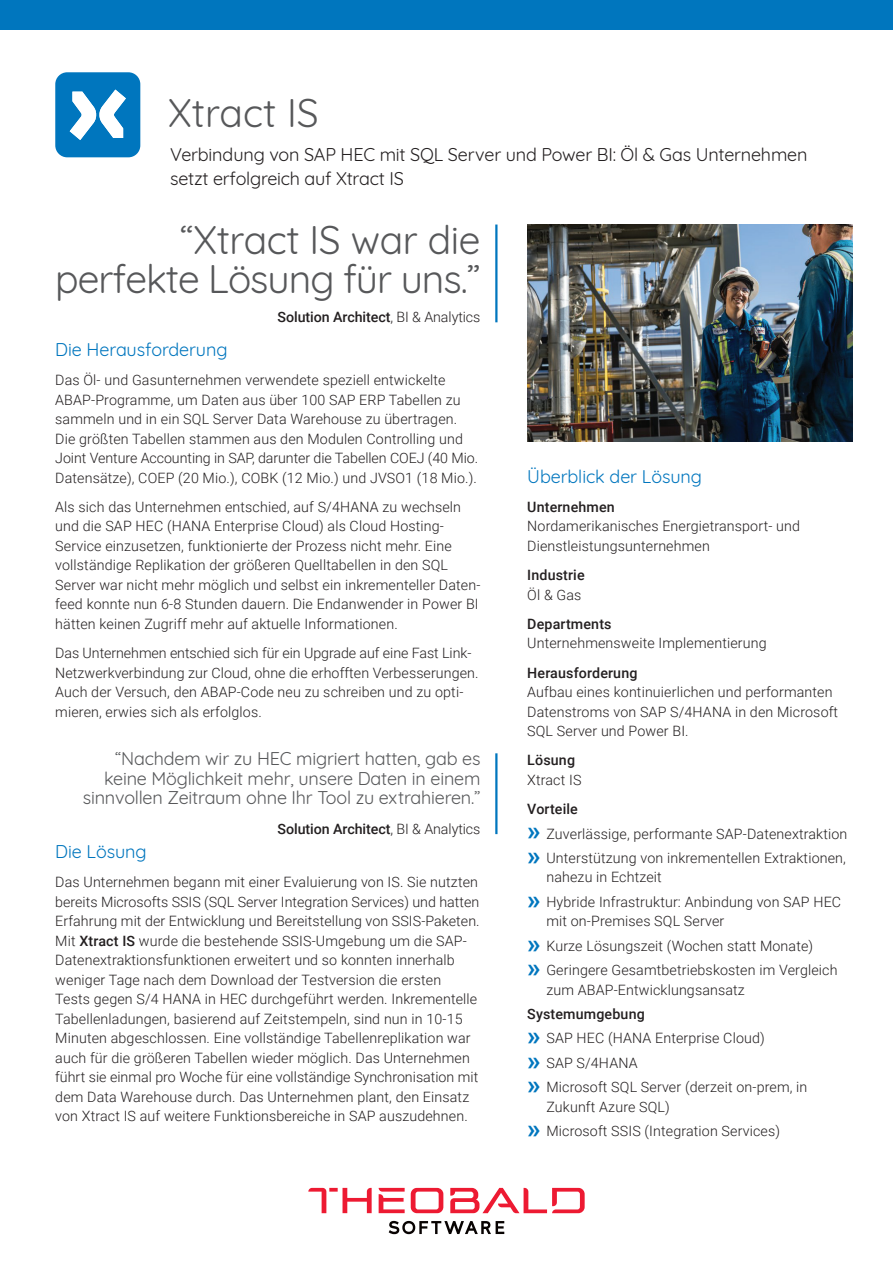
<style>
.page{position:relative;width:893px;height:1263px;background:#fff}
.page>*{position:absolute;margin:0;border:0;box-sizing:border-box;transform-origin:0 0}
.t1{font:39px/39px "Quicksand";letter-spacing:-.025em;color:#57585a;text-align:right}
.t2{font:39px "Quicksand";color:#57585a}
.t3{font:18px/19.5px "Quicksand";letter-spacing:-.01em;color:#57585a;text-align:right}
.t4{font:18px/24.3px "Quicksand";letter-spacing:-.01em;color:#231f20}
.t5{font:18px "Quicksand";letter-spacing:-.005em;color:#0076be}
.t6{font:300 14.25px/19.5px "Roboto";letter-spacing:.01em;color:#231f20}
.t7{font:500 14.25px "Roboto";letter-spacing:.01em;color:#231f20}
.s1{font-weight:300}
.s2{font-weight:500}
.s3{font-weight:700;font-size:27px;color:#0076be}
</style>
<div class="page">
<div style="left:0;top:0;width:893px;height:30px;background:#0076be"></div>
<div style="left:55px;top:72px;width:85px;height:85px;background:#0076be;border-radius:12px"></div>
<svg style="left:70px;top:90px;width:56px;height:50px"></svg>
<img style="left:527px;top:225px;width:326px;height:216px">
<svg style="left:389px;top:1221px;width:115px;height:13px"></svg>
<svg style="left:450px;top:1188px;width:135px;height:25px"></svg>
<svg style="left:411px;top:1188px;width:32px;height:25px"></svg>
<svg style="left:379px;top:1188px;width:26px;height:25px"></svg>
<svg style="left:308px;top:1188px;width:64px;height:25px"></svg>
<hr style="left:495px;top:753px;width:2px;height:81px;background:#0076be">
<hr style="left:495px;top:225px;width:2px;height:97px;background:#0076be">
<h1 class="t2" style="left:168px;top:83px;width:152px">Xtract IS</h1>
<p class="t4" style="left:170px;top:140px;width:639px">Verbindung von SAP HEC mit SQL Server und Power BI: Öl &amp; Gas Unternehmen setzt erfolgreich auf Xtract IS</p>
<h1 class="t1" style="left:55px;top:216px;width:427px">“Xtract IS war die perfekte Lösung für uns.”</h1>
<p class="t7" style="left:278px;top:307px;width:204px">Solution Architect<span class="s1">, BI &amp; Analytics</span></p>
<p class="t5" style="left:55px;top:335px;width:174px">Die Herausforderung</p>
<p class="t6" style="left:55px;top:370px;width:424px">Das Öl- und Gasunternehmen verwendete speziell entwickelte ABAP-Programme, um Daten aus über 100 SAP ERP Tabellen zu sammeln und in ein SQL Server Data Warehouse zu übertragen.<br>Die größten Tabellen stammen aus den Modulen Controlling und Joint Venture Accounting in SAP, darunter die Tabellen COEJ (40 Mio.<br>Datensätze), COEP (20 Mio.), COBK (12 Mio.) und JVSO1 (18 Mio.).</p>
<p class="t6" style="left:55px;top:497px;width:427px">Als sich das Unternehmen entschied, auf S/4HANA zu wechseln und die SAP HEC (HANA Enterprise Cloud) als Cloud Hosting-Service einzusetzen, funktionierte der Prozess nicht mehr. Eine vollständige Replikation der größeren Quelltabellen in den SQL Server war nicht mehr möglich und selbst ein inkrementeller Daten&shy;feed konnte nun 6-8 Stunden dauern. Die Endanwender in Power BI hätten keinen Zugriff mehr auf aktuelle Informationen.</p>
<p class="t6" style="left:55px;top:643px;width:425px">Das Unternehmen entschied sich für ein Upgrade auf eine Fast Link-Netzwerkverbindung zur Cloud, ohne die erhofften Verbesserungen.<br>Auch der Versuch, den ABAP-Code neu zu schreiben und zu opti&shy;mieren, erwies sich als erfolglos.</p>
<p class="t3" style="left:83px;top:747px;width:399px">“Nachdem wir zu HEC migriert hatten, gab es keine Möglichkeit mehr, unsere Daten in einem sinnvollen Zeitraum ohne Ihr Tool zu extrahieren.”</p>
<p class="t7" style="left:278px;top:819px;width:204px">Solution Architect<span class="s1">, BI &amp; Analytics</span></p>
<p class="t5" style="left:55px;top:838px;width:93px">Die Lösung</p>
<p class="t6" style="left:55px;top:872px;width:426px">Das Unternehmen begann mit einer Evaluierung von IS. Sie nutzten bereits Microsofts SSIS (SQL Server Integration Services) und hatten Erfahrung mit der Entwicklung und Bereitstellung von SSIS-Paketen.<br>Mit <span class="s2">Xtract IS</span> wurde die bestehende SSIS-Umgebung um die SAP-Datenextraktionsfunktionen erweitert und so konnten innerhalb weniger Tage nach dem Download der Testversion die ersten<br>Tests gegen S/4 HANA in HEC durchgeführt werden. Inkrementelle Tabellenladungen, basierend auf Zeitstempeln, sind nun in 10-15<br>Minuten abgeschlossen. Eine vollständige Tabellenreplikation war auch für die größeren Tabellen wieder möglich. Das Unternehmen führt sie einmal pro Woche für eine vollständige Synchronisation mit dem Data Warehouse durch. Das Unternehmen plant, den Einsatz von Xtract IS auf weitere Funktionsbereiche in SAP auszudehnen.</p>
<p class="t5" style="left:527px;top:462px;width:176px">Überblick der Lösung</p>
<p class="t7" style="left:527px;top:497px;width:89px">Unternehmen</p>
<p class="t6" style="left:527px;top:516px;width:274px">Nordamerikanisches Energietransport- und<br>Dienstleistungsunternehmen</p>
<p class="t7" style="left:527px;top:565px;width:59px">Industrie</p>
<p class="t6" style="left:527px;top:584px;width:56px">Öl &amp; Gas</p>
<p class="t7" style="left:527px;top:614px;width:86px">Departments</p>
<p class="t6" style="left:527px;top:633px;width:241px">Unternehmensweite Implementierung</p>
<p class="t7" style="left:527px;top:663px;width:112px">Herausforderung</p>
<p class="t6" style="left:527px;top:682px;width:312px">Aufbau eines kontinuierlichen und performanten<br>Datenstroms von SAP S/4HANA in den Microsoft<br>SQL Server und Power BI.</p>
<p class="t7" style="left:527px;top:750px;width:49px">Lösung</p>
<p class="t6" style="left:527px;top:770px;width:56px">Xtract IS</p>
<p class="t6" style="left:527px;top:796px;width:322px;line-height:24.5px"><span class="s2">Vorteile<br></span><span class="s3">»</span> Zuverlässige, performante SAP-Datenextraktion <span class="s3">»</span> Unterstützung von inkrementellen Extraktionen,</p>
<p class="t6" style="left:527px;top:865px;width:315px;line-height:24.5px;text-indent:19px">nahezu in Echtzeit<br><span class="s3">»</span> Hybride Infrastruktur: Anbindung von SAP HEC</p>
<p class="t6" style="left:527px;top:908px;width:312px;line-height:24.5px;text-indent:19px">mit on-Premises SQL Server<br><span class="s3">»</span> Kurze Lösungszeit (Wochen statt Monate)<br><span class="s3">»</span> Geringere Gesamtbetriebskosten im Vergleich</p>
<p class="t6" style="left:546px;top:979px;width:200px">zum ABAP-Entwicklungsansatz</p>
<p class="t6" style="left:527px;top:1001px;width:282px;line-height:24.3px"><span class="s2">Systemumgebung<br></span><span class="s3">»</span> SAP HEC (HANA Enterprise Cloud)<br><span class="s3">»</span> SAP S/4HANA<br><span class="s3">»</span> Microsoft SQL Server (derzeit on-prem, in</p>
<p class="t6" style="left:527px;top:1094px;width:254px;line-height:24.5px;text-indent:19px">Zukunft Azure SQL)<br><span class="s3">»</span> Microsoft SSIS (Integration Services)</p>
</div>
